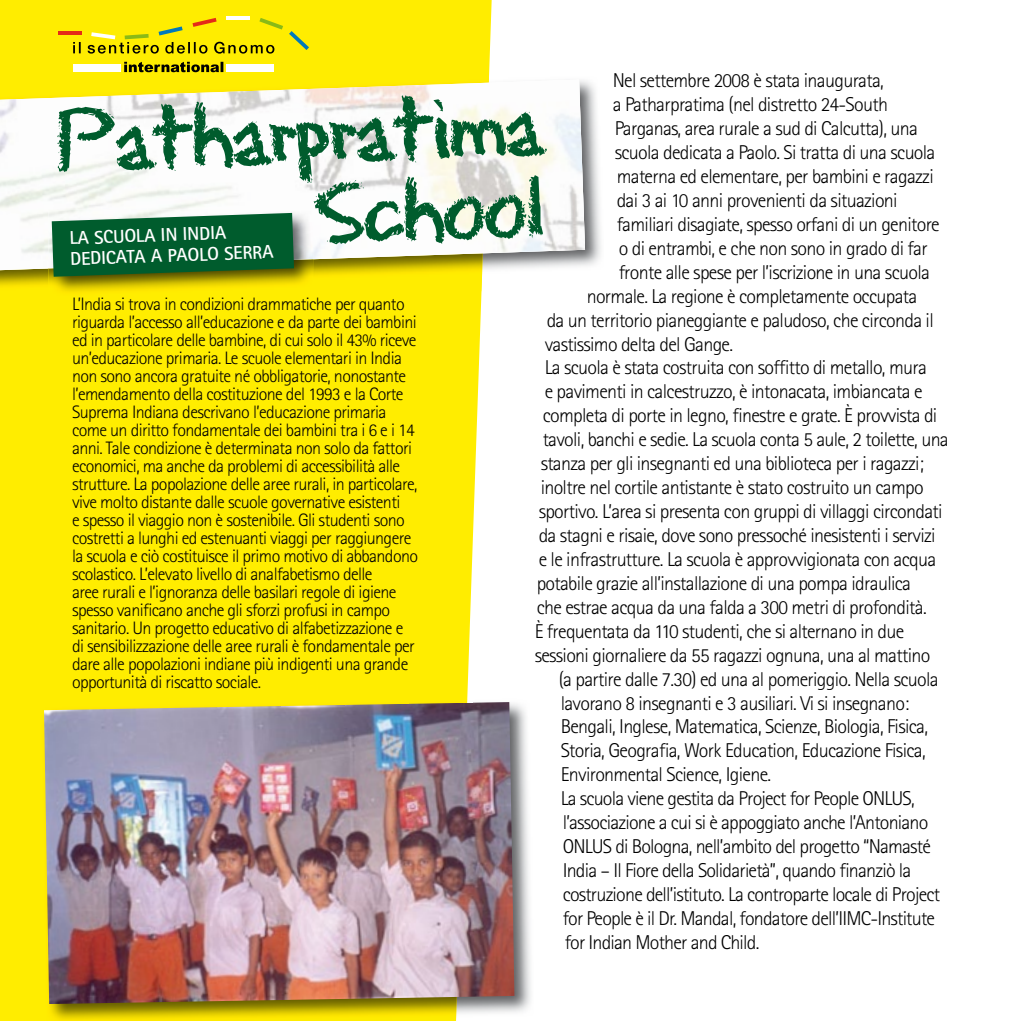
<style>
.page{position:relative;width:1021px;height:1021px;background:#fff}
.page>*{position:absolute;margin:0;border:0;box-sizing:border-box;transform-origin:0 0}
.t1{font:92px/82.2px "Eraser Dust";color:#005c2d;text-align:right}
.t2{font:300 20px "Rotis Sans Serif";letter-spacing:-.035em;color:#000}
.t3{font:700 18.6px/20.6px "Rotis Sans Serif";color:#fff}
.t4{font:300 18px/18px "Rotis Sans Serif";letter-spacing:-.035em;color:#000}
</style>
<div class="page">
<div style="left:0;top:0;width:491px;height:1020px;background:#ffed00"></div>
<img style="left:467px;top:699px;width:64px;height:321px">
<img style="left:41px;top:699px;width:426px;height:321px">
<img style="left:44px;top:702px;width:470px;height:302px">
<img style="left:489px;top:76px;width:112px;height:215px">
<img style="left:0;top:76px;width:489px;height:215px">
<svg style="left:588px;top:289px;width:13px;height:2px"></svg>
<img style="left:0;top:80px;width:585px;height:190px">
<img style="left:48px;top:268px;width:265px;height:28px">
<img style="left:48px;top:210px;width:265px;height:58px">
<svg style="left:52px;top:213px;width:242px;height:64px"></svg>
<div style="left:73px;top:64px;width:48px;height:8px;background:#fff"></div>
<div style="left:226px;top:64px;width:48px;height:8px;background:#fff"></div>
<svg style="left:124px;top:62px;width:99px;height:10px"></svg>
<hr style="left:226px;top:16px;width:24px;height:4px;background:#fff">
<svg style="left:73px;top:18px;width:210px;height:36px"></svg>
<svg style="left:289px;top:31px;width:20px;height:19px"></svg>
<hr style="left:58px;top:31px;width:24px;height:4px;background:#e42a18">
<p class="t2" style="left:612px;top:69px;width:273px">Nel settembre 2008 è stata inaugurata,</p>
<p class="t2" style="left:612px;top:93px;width:277px">a Patharpratima (nel distretto 24-South</p>
<p class="t2" style="left:614px;top:117px;width:305px">Parganas, area rurale a sud di Calcutta), una</p>
<p class="t2" style="left:614px;top:141px;width:322px">scuola dedicata a Paolo. Si tratta di una scuola</p>
<p class="t2" style="left:616px;top:165px;width:318px">materna ed elementare, per bambini e ragazzi</p>
<p class="t2" style="left:616px;top:189px;width:282px">dai 3 ai 10 anni provenienti da situazioni</p>
<p class="t2" style="left:616px;top:213px;width:324px">familiari disagiate, spesso orfani di un genitore</p>
<p class="t2" style="left:618px;top:236px;width:310px">o di entrambi, e che non sono in grado di far</p>
<p class="t2" style="left:618px;top:260px;width:313px">fronte alle spese per l’iscrizione in una scuola</p>
<p class="t2" style="left:586px;top:284px;width:332px">normale. La regione è completamente occupata</p>
<p class="t2" style="left:546px;top:308px;width:388px">da un territorio pianeggiante e paludoso, che circonda il</p>
<p class="t2" style="left:544px;top:332px;width:190px">vastissimo delta del Gange.</p>
<p class="t2" style="left:544px;top:356px;width:384px">La scuola è stata costruita con soffitto di metallo, mura</p>
<p class="t2" style="left:544px;top:380px;width:379px">e pavimenti in calcestruzzo, è intonacata, imbiancata e</p>
<p class="t2" style="left:542px;top:404px;width:396px">completa di porte in legno, finestre e grate. È provvista di</p>
<p class="t2" style="left:542px;top:428px;width:407px">tavoli, banchi e sedie. La scuola conta 5 aule, 2 toilette, una</p>
<p class="t2" style="left:540px;top:452px;width:384px">stanza per gli insegnanti ed una biblioteca per i ragazzi;</p>
<p class="t2" style="left:540px;top:476px;width:384px">inoltre nel cortile antistante è stato costruito un campo</p>
<p class="t2" style="left:538px;top:500px;width:405px">sportivo. L’area si presenta con gruppi di villaggi circondati</p>
<p class="t2" style="left:538px;top:523px;width:398px">da stagni e risaie, dove sono pressoché inesistenti i servizi</p>
<p class="t2" style="left:538px;top:547px;width:399px">e le infrastrutture. La scuola è approvvigionata con acqua</p>
<p class="t2" style="left:536px;top:571px;width:376px">potabile grazie all’installazione di una pompa idraulica</p>
<p class="t2" style="left:536px;top:595px;width:391px">che estrae acqua da una falda a 300 metri di profondità.</p>
<p class="t2" style="left:534px;top:619px;width:371px">È frequentata da 110 studenti, che si alternano in due</p>
<p class="t2" style="left:534px;top:643px;width:397px">sessioni giornaliere da 55 ragazzi ognuna, una al mattino</p>
<p class="t2" style="left:558px;top:667px;width:381px">(a partire dalle 7.30) ed una al pomeriggio. Nella scuola</p>
<p class="t2" style="left:560px;top:691px;width:350px">lavorano 8 insegnanti e 3 ausiliari. Vi si insegnano:</p>
<p class="t2" style="left:560px;top:715px;width:369px">Bengali, Inglese, Matematica, Scienze, Biologia, Fisica,</p>
<p class="t2" style="left:560px;top:739px;width:366px">Storia, Geografia, Work Education, Educazione Fisica,</p>
<p class="t2" style="left:560px;top:763px;width:212px">Environmental Science, Igiene.</p>
<p class="t2" style="left:560px;top:787px;width:355px">La scuola viene gestita da Project for People ONLUS,</p>
<p class="t2" style="left:562px;top:811px;width:367px">l’associazione a cui si è appoggiato anche l’Antoniano</p>
<p class="t2" style="left:562px;top:834px;width:370px">ONLUS di Bologna, nell’ambito del progetto “Namasté</p>
<p class="t2" style="left:562px;top:858px;width:350px">India – Il Fiore della Solidarietà”, quando finanziò la</p>
<p class="t2" style="left:562px;top:882px;width:379px">costruzione dell’istituto. La controparte locale di Project</p>
<p class="t2" style="left:562px;top:906px;width:374px">for People è il Dr. Mandal, fondatore dell’IIMC-Institute</p>
<p class="t2" style="left:564px;top:930px;width:196px">for Indian Mother and Child.</p>
<h1 class="t1" style="left:53px;top:95px;width:490px;rotate:-2deg">Patharpratima<br>School</h1>
<p class="t3" style="left:69px;top:227px;width:205px;rotate:-2deg">LA SCUOLA IN INDIA<br>DEDICATA A PAOLO SERRA</p>
<p class="t4" style="left:72px;top:295px;width:347px">L’India si trova in condizioni drammatiche per quanto riguarda l’accesso all’educazione e da parte dei bambini ed in particolare delle bambine, di cui solo il 43% riceve un’educazione primaria. Le scuole elementari in India non sono ancora gratuite né obbligatorie, nonostante l’emendamento della costituzione del 1993 e la Corte Suprema Indiana descrivano l’educazione primaria come un diritto fondamentale dei bambini tra i 6 e i 14 anni. Tale condizione è determinata non solo da fattori economici, ma anche da problemi di accessibilità alle strutture. La popolazione delle aree rurali, in particolare, vive molto distante dalle scuole governative esistenti<br>e spesso il viaggio non è sostenibile. Gli studenti sono costretti a lunghi ed estenuanti viaggi per raggiungere la scuola e ciò costituisce il primo motivo di abbandono scolastico. L’elevato livello di analfabetismo delle<br>aree rurali e l’ignoranza delle basilari regole di igiene spesso vanificano anche gli sforzi profusi in campo sanitario. Un progetto educativo di alfabetizzazione e di sensibilizzazione delle aree rurali è fondamentale per dare alle popolazioni indiane più indigenti una grande opportunità di riscatto sociale.</p>
</div>
